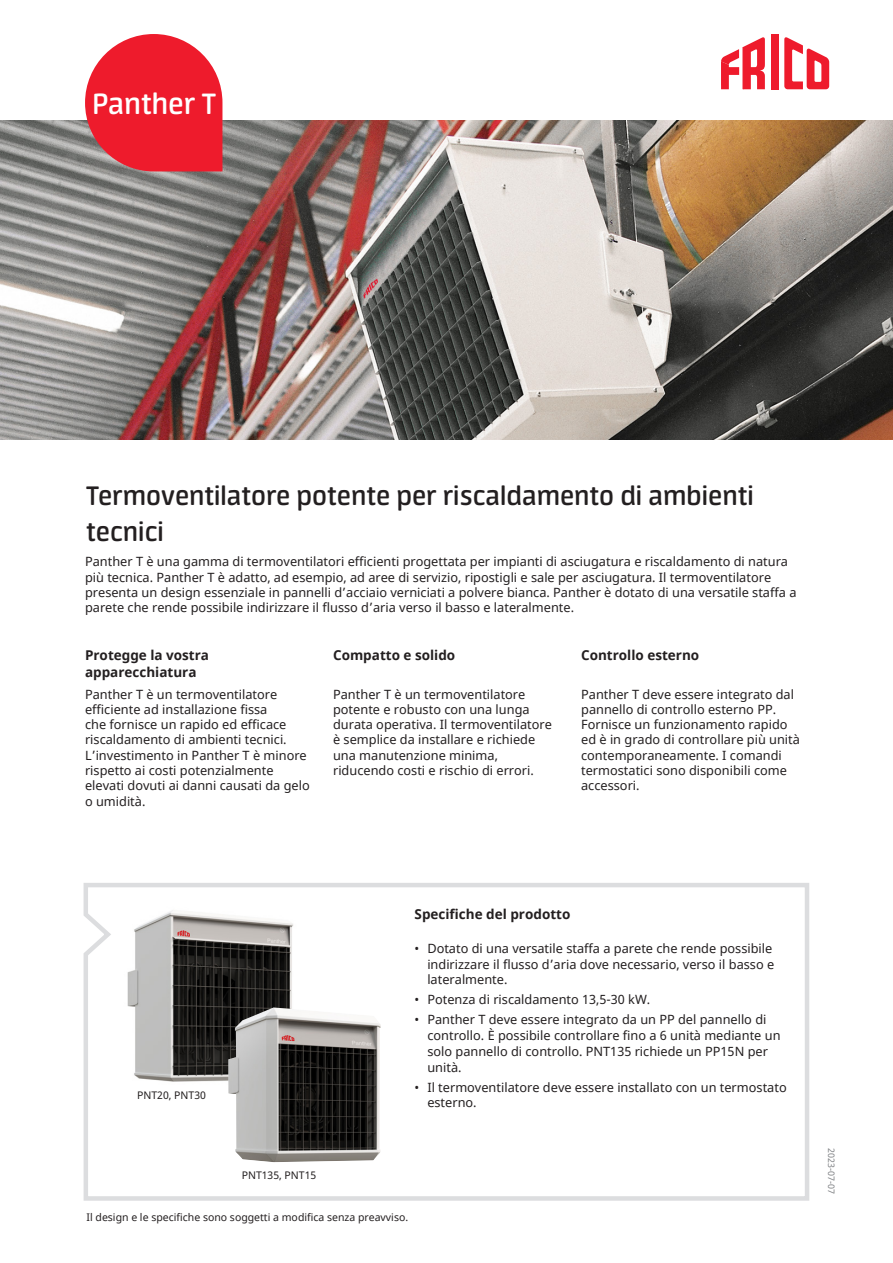
<style>
.page{position:relative;width:893px;height:1263px;background:#fff}
.page>*{position:absolute;margin:0;border:0;box-sizing:border-box;transform-origin:0 0}
.t1{font:600 33px "Neuron";color:#fff}
.t2{font:600 30px/36px "Neuron";color:#231f20}
.t3{font:700 13.5px/16.2px "Noto Sans";color:#231f20}
.brd{font:12.75px/15.3px "Noto Sans";color:#231f20}
.bildfot{font:10.5px "Noto Sans";color:#231f20}
.huvudh{font:9px "Noto Sans";color:#808285}
</style>
<div class="page">
<img style="left:0;top:121px;width:893px;height:319px">
<svg style="left:85px;top:34px;width:137px;height:137px;background:#ea3947"></svg>
<div style="left:771px;top:34px;width:7px;height:55px;background:#ee1b2c"></div>
<svg style="left:784px;top:37px;width:45px;height:52px"></svg>
<svg style="left:721px;top:37px;width:44px;height:52px"></svg>
<svg style="left:83px;top:883px;width:727px;height:318px"></svg>
<h1 class="t1" style="left:92px;top:85px;width:125px">Panther T</h1>
<p class="t2" style="left:86px;top:478px;width:669px">Termoventilatore potente per riscaldamento di ambienti tecnici</p>
<p class="brd" style="left:85px;top:554px;width:713px">Panther T è una gamma di termoventilatori efficienti progettata per impianti di asciugatura e riscaldamento di natura più tecnica. Panther T è adatto, ad esempio, ad aree di servizio, ripostigli e sale per asciugatura. Il termoventilatore presenta un design essenziale in pannelli d’acciaio verniciati a polvere bianca. Panther è dotato di una versatile staffa a parete che rende possibile indirizzare il flusso d’aria verso il basso e lateralmente.</p>
<p class="t3" style="left:85px;top:648px;width:126px">Protegge la vostra apparecchiatura</p>
<p class="t3" style="left:333px;top:648px;width:124px">Compatto e solido</p>
<p class="t3" style="left:581px;top:648px;width:120px">Controllo esterno</p>
<p class="brd" style="left:85px;top:687px;width:226px">Panther T è un termoventilatore efficiente ad installazione fissa<br>che fornisce un rapido ed efficace riscaldamento di ambienti tecnici.<br>L’investimento in Panther T è minore rispetto ai costi potenzialmente elevati dovuti ai danni causati da gelo o umidità.</p>
<p class="brd" style="left:333px;top:687px;width:220px">Panther T è un termoventilatore potente e robusto con una lunga durata operativa. Il termoventilatore è semplice da installare e richiede una manutenzione minima, riducendo costi e rischio di errori.</p>
<p class="brd" style="left:581px;top:687px;width:220px">Panther T deve essere integrato dal pannello di controllo esterno PP.<br>Fornisce un funzionamento rapido ed è in grado di controllare più unità contemporaneamente. I comandi termostatici sono disponibili come accessori.</p>
<p class="bildfot" style="left:137px;top:1088px;width:70px">PNT20, PNT30</p>
<p class="bildfot" style="left:242px;top:1167px;width:76px">PNT135, PNT15</p>
<p class="t3" style="left:415px;top:906px;width:157px">Specifiche del prodotto</p>
<p class="brd" style="left:427px;top:941px;width:348px;line-height:15.8px;text-indent:-13px">• Dotato di una versatile staffa a parete che rende possibile indirizzare il flusso d’aria dove necessario, verso il basso e lateralmente.</p>
<p class="brd" style="left:415px;top:992px;width:237px">• Potenza di riscaldamento 13,5-30 kW.</p>
<p class="brd" style="left:427px;top:1012px;width:355px;line-height:15.8px;text-indent:-13px">• Panther T deve essere integrato da un PP del pannello di controllo. È possibile controllare fino a 6 unità mediante un solo pannello di controllo. PNT135 richiede un PP15N per unità.</p>
<p class="brd" style="left:427px;top:1079px;width:361px;line-height:15.8px;text-indent:-13px">• Il termoventilatore deve essere installato con un termostato esterno.</p>
<p class="bildfot" style="left:87px;top:1210px;width:323px">Il design e le specifiche sono soggetti a modifica senza preavviso.</p>
<p class="huvudh" style="left:837px;top:1148px;width:47px;rotate:90deg">2023-07-07</p>
</div>
